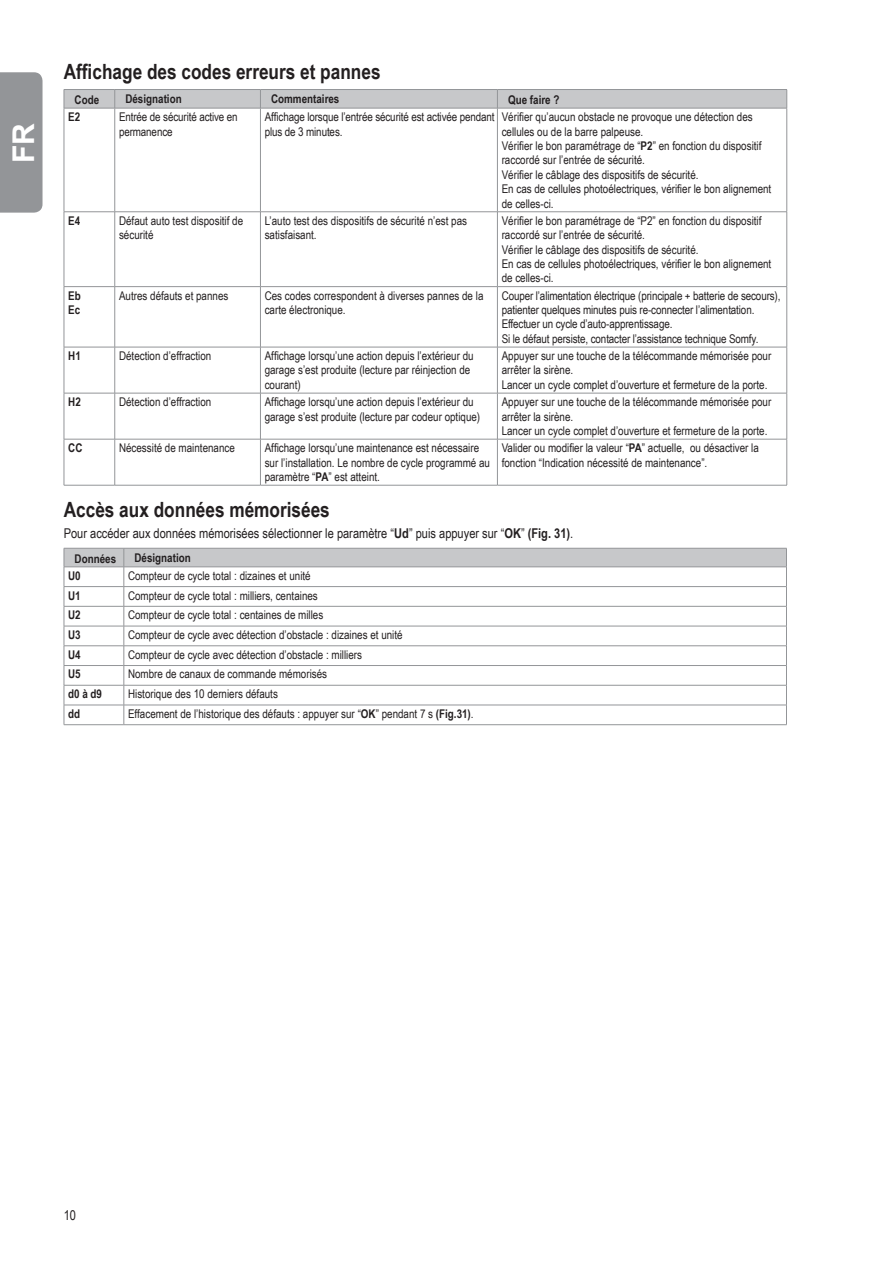
<style>
.page{position:relative;width:893px;height:1263px;background:#fff}
.page>*{position:absolute;margin:0;border:0;box-sizing:border-box;transform-origin:0 0}
.t1{font:700 30px "Arial";color:#fff}
.t2{font:700 21px "Arial Narrow";color:#231f20}
.t3{font:13.5px "Arial Narrow";color:#231f20}
.t4{font:12px/14.4px "Arial Narrow";color:#231f20}
.t5{font:700 12px/14.4px "Arial Narrow";color:#231f20}
.s1{font-weight:700}
</style>
<div class="page">
<div style="left:0;top:72px;width:43px;height:141px;background:#939598"></div>
<hr style="left:64px;top:89px;width:51px;height:1px;background:#939598">
<hr style="left:115px;top:89px;width:145px;height:1px;background:#939598">
<hr style="left:260px;top:89px;width:237px;height:1px;background:#939598">
<hr style="left:497px;top:89px;width:290px;height:1px;background:#939598">
<div style="left:64px;top:90px;width:723px;height:18px;background:#c7c8ca"></div>
<hr style="left:64px;top:108px;width:51px;height:1px;background:#939598">
<hr style="left:64px;top:108px;width:1px;height:104px;background:#939598">
<hr style="left:115px;top:108px;width:145px;height:1px;background:#939598">
<hr style="left:114px;top:108px;width:1px;height:104px;background:#939598">
<hr style="left:260px;top:108px;width:237px;height:1px;background:#939598">
<hr style="left:260px;top:108px;width:1px;height:104px;background:#939598">
<hr style="left:497px;top:108px;width:290px;height:1px;background:#939598">
<hr style="left:497px;top:108px;width:1px;height:104px;background:#939598">
<hr style="left:786px;top:108px;width:1px;height:104px;background:#939598">
<hr style="left:64px;top:211px;width:51px;height:1px;background:#939598">
<hr style="left:64px;top:212px;width:1px;height:74px;background:#939598">
<hr style="left:115px;top:211px;width:145px;height:1px;background:#939598">
<hr style="left:114px;top:212px;width:1px;height:74px;background:#939598">
<hr style="left:260px;top:211px;width:237px;height:1px;background:#939598">
<hr style="left:260px;top:212px;width:1px;height:74px;background:#939598">
<hr style="left:497px;top:211px;width:290px;height:1px;background:#939598">
<hr style="left:497px;top:212px;width:1px;height:74px;background:#939598">
<hr style="left:786px;top:212px;width:1px;height:74px;background:#939598">
<hr style="left:64px;top:286px;width:51px;height:1px;background:#939598">
<hr style="left:64px;top:287px;width:1px;height:60px;background:#939598">
<hr style="left:115px;top:286px;width:145px;height:1px;background:#939598">
<hr style="left:114px;top:287px;width:1px;height:60px;background:#939598">
<hr style="left:260px;top:286px;width:237px;height:1px;background:#939598">
<hr style="left:260px;top:287px;width:1px;height:60px;background:#939598">
<hr style="left:497px;top:286px;width:290px;height:1px;background:#939598">
<hr style="left:497px;top:287px;width:1px;height:60px;background:#939598">
<hr style="left:786px;top:287px;width:1px;height:60px;background:#939598">
<hr style="left:64px;top:347px;width:51px;height:1px;background:#939598">
<hr style="left:64px;top:347px;width:1px;height:46px;background:#939598">
<hr style="left:115px;top:347px;width:145px;height:1px;background:#939598">
<hr style="left:114px;top:347px;width:1px;height:46px;background:#939598">
<hr style="left:260px;top:347px;width:237px;height:1px;background:#939598">
<hr style="left:260px;top:347px;width:1px;height:46px;background:#939598">
<hr style="left:497px;top:347px;width:290px;height:1px;background:#939598">
<hr style="left:497px;top:347px;width:1px;height:46px;background:#939598">
<hr style="left:786px;top:347px;width:1px;height:46px;background:#939598">
<hr style="left:64px;top:393px;width:51px;height:1px;background:#939598">
<hr style="left:64px;top:393px;width:1px;height:46px;background:#939598">
<hr style="left:115px;top:393px;width:145px;height:1px;background:#939598">
<hr style="left:114px;top:393px;width:1px;height:46px;background:#939598">
<hr style="left:260px;top:393px;width:237px;height:1px;background:#939598">
<hr style="left:260px;top:393px;width:1px;height:46px;background:#939598">
<hr style="left:497px;top:393px;width:290px;height:1px;background:#939598">
<hr style="left:497px;top:393px;width:1px;height:46px;background:#939598">
<hr style="left:786px;top:393px;width:1px;height:46px;background:#939598">
<hr style="left:64px;top:439px;width:51px;height:1px;background:#939598">
<hr style="left:64px;top:439px;width:1px;height:46px;background:#939598">
<hr style="left:115px;top:439px;width:145px;height:1px;background:#939598">
<hr style="left:114px;top:439px;width:1px;height:46px;background:#939598">
<hr style="left:260px;top:439px;width:237px;height:1px;background:#939598">
<hr style="left:260px;top:439px;width:1px;height:46px;background:#939598">
<hr style="left:497px;top:439px;width:290px;height:1px;background:#939598">
<hr style="left:497px;top:439px;width:1px;height:46px;background:#939598">
<hr style="left:786px;top:439px;width:1px;height:46px;background:#939598">
<hr style="left:64px;top:485px;width:51px;height:1px;background:#939598">
<hr style="left:115px;top:485px;width:145px;height:1px;background:#939598">
<hr style="left:260px;top:485px;width:237px;height:1px;background:#939598">
<hr style="left:497px;top:485px;width:290px;height:1px;background:#939598">
<svg style="left:64px;top:548px;width:723px;height:176px"></svg>
<hr style="left:64px;top:724px;width:60px;height:1px;background:#939598">
<hr style="left:124px;top:724px;width:663px;height:1px;background:#939598">
<h1 class="t1" style="left:4px;top:163px;width:41px;rotate:-90deg">FR</h1>
<h2 class="t2" style="left:64px;top:56px;width:318px">Affichage des codes erreurs et pannes</h2>
<p class="t5" style="left:75px;top:92px;width:26px">Code</p>
<p class="t5" style="left:125px;top:91px;width:58px">Désignation</p>
<p class="t5" style="left:271px;top:91px;width:70px">Commentaires</p>
<p class="t5" style="left:508px;top:92px;width:53px">Que faire ?</p>
<p class="t5" style="left:68px;top:109px;width:14px">E2</p>
<p class="t4" style="left:119px;top:109px;width:120px">Entrée de sécurité active en permanence</p>
<p class="t4" style="left:265px;top:109px;width:231px">Affichage lorsque l’entrée sécurité est activée pendant plus de 3 minutes.</p>
<p class="t4" style="left:502px;top:109px;width:271px">Vérifier qu’aucun obstacle ne provoque une détection des cellules ou de la barre palpeuse.<br>Vérifier le bon paramétrage de “<span class="s1">P2</span>” en fonction du dispositif raccordé sur l’entrée de sécurité.<br>Vérifier le câblage des dispositifs de sécurité.<br>En cas de cellules photoélectriques, vérifier le bon alignement de celles-ci.</p>
<p class="t5" style="left:68px;top:213px;width:14px">E4</p>
<p class="t4" style="left:119px;top:213px;width:126px">Défaut auto test dispositif de sécurité</p>
<p class="t4" style="left:265px;top:213px;width:204px">L’auto test des dispositifs de sécurité n’est pas satisfaisant.</p>
<p class="t4" style="left:502px;top:213px;width:271px">Vérifier le bon paramétrage de “P2” en fonction du dispositif raccordé sur l’entrée de sécurité.<br>Vérifier le câblage des dispositifs de sécurité.<br>En cas de cellules photoélectriques, vérifier le bon alignement de celles-ci.</p>
<p class="t5" style="left:68px;top:288px;width:14px">Eb<br>Ec</p>
<p class="t4" style="left:119px;top:288px;width:111px">Autres défauts et pannes</p>
<p class="t4" style="left:265px;top:288px;width:220px">Ces codes correspondent à diverses pannes de la carte électronique.</p>
<p class="t4" style="left:502px;top:288px;width:280px">Couper l’alimentation électrique (principale + batterie de secours), patienter quelques minutes puis re-connecter l’alimentation.<br>Effectuer un cycle d’auto-apprentissage.<br>Si le défaut persiste, contacter l’assistance technique Somfy.</p>
<p class="t5" style="left:68px;top:348px;width:14px">H1</p>
<p class="t4" style="left:119px;top:348px;width:94px">Détection d’effraction</p>
<p class="t4" style="left:265px;top:348px;width:210px">Affichage lorsqu’une action depuis l’extérieur du garage s’est produite (lecture par réinjection de courant)</p>
<p class="t4" style="left:502px;top:348px;width:271px">Appuyer sur une touche de la télécommande mémorisée pour arrêter la sirène.<br>Lancer un cycle complet d’ouverture et fermeture de la porte.</p>
<p class="t5" style="left:68px;top:394px;width:14px">H2</p>
<p class="t4" style="left:119px;top:394px;width:94px">Détection d’effraction</p>
<p class="t4" style="left:265px;top:394px;width:217px">Affichage lorsqu’une action depuis l’extérieur du garage s’est produite (lecture par codeur optique)</p>
<p class="t4" style="left:502px;top:394px;width:271px">Appuyer sur une touche de la télécommande mémorisée pour arrêter la sirène.<br>Lancer un cycle complet d’ouverture et fermeture de la porte.</p>
<p class="t5" style="left:68px;top:440px;width:16px">CC</p>
<p class="t4" style="left:119px;top:440px;width:117px">Nécessité de maintenance</p>
<p class="t4" style="left:265px;top:440px;width:227px">Affichage lorsqu’une maintenance est nécessaire sur l’installation. Le nombre de cycle programmé au paramètre “<span class="s1">PA</span>” est atteint.</p>
<p class="t4" style="left:502px;top:440px;width:259px">Valider ou modifier la valeur “<span class="s1">PA</span>” actuelle, ou désactiver la fonction “Indication nécessité de maintenance”.</p>
<h2 class="t2" style="left:64px;top:494px;width:268px">Accès aux données mémorisées</h2>
<p class="t3" style="left:64px;top:523px;width:511px">Pour accéder aux données mémorisées sélectionner le paramètre “<span class="s1">Ud</span>” puis appuyer sur “<span class="s1">OK</span>” <span class="s1">(Fig. 31)</span>.</p>
<p class="t5" style="left:75px;top:551px;width:43px">Données</p>
<p class="t5" style="left:134px;top:550px;width:58px">Désignation</p>
<p class="t5" style="left:68px;top:568px;width:14px">U0</p>
<p class="t4" style="left:128px;top:568px;width:184px">Compteur de cycle total : dizaines et unité</p>
<p class="t5" style="left:68px;top:587px;width:14px">U1</p>
<p class="t4" style="left:128px;top:588px;width:191px">Compteur de cycle total : milliers, centaines</p>
<p class="t5" style="left:68px;top:607px;width:14px">U2</p>
<p class="t4" style="left:128px;top:607px;width:197px">Compteur de cycle total : centaines de milles</p>
<p class="t5" style="left:68px;top:627px;width:14px">U3</p>
<p class="t4" style="left:128px;top:627px;width:276px">Compteur de cycle avec détection d’obstacle : dizaines et unité</p>
<p class="t5" style="left:68px;top:647px;width:14px">U4</p>
<p class="t4" style="left:128px;top:647px;width:236px">Compteur de cycle avec détection d’obstacle : milliers</p>
<p class="t5" style="left:68px;top:666px;width:14px">U5</p>
<p class="t4" style="left:128px;top:667px;width:201px">Nombre de canaux de commande mémorisés</p>
<p class="t5" style="left:68px;top:686px;width:35px">d0 à d9</p>
<p class="t4" style="left:128px;top:686px;width:151px">Historique des 10 derniers défauts</p>
<p class="t5" style="left:68px;top:706px;width:14px">dd</p>
<p class="t4" style="left:128px;top:706px;width:347px">Effacement de l’historique des défauts : appuyer sur “<span class="s1">OK</span>” pendant 7 s <span class="s1">(Fig.31)</span>.</p>
<p class="t3" style="left:64px;top:1205px;width:14px">10</p>
</div>
